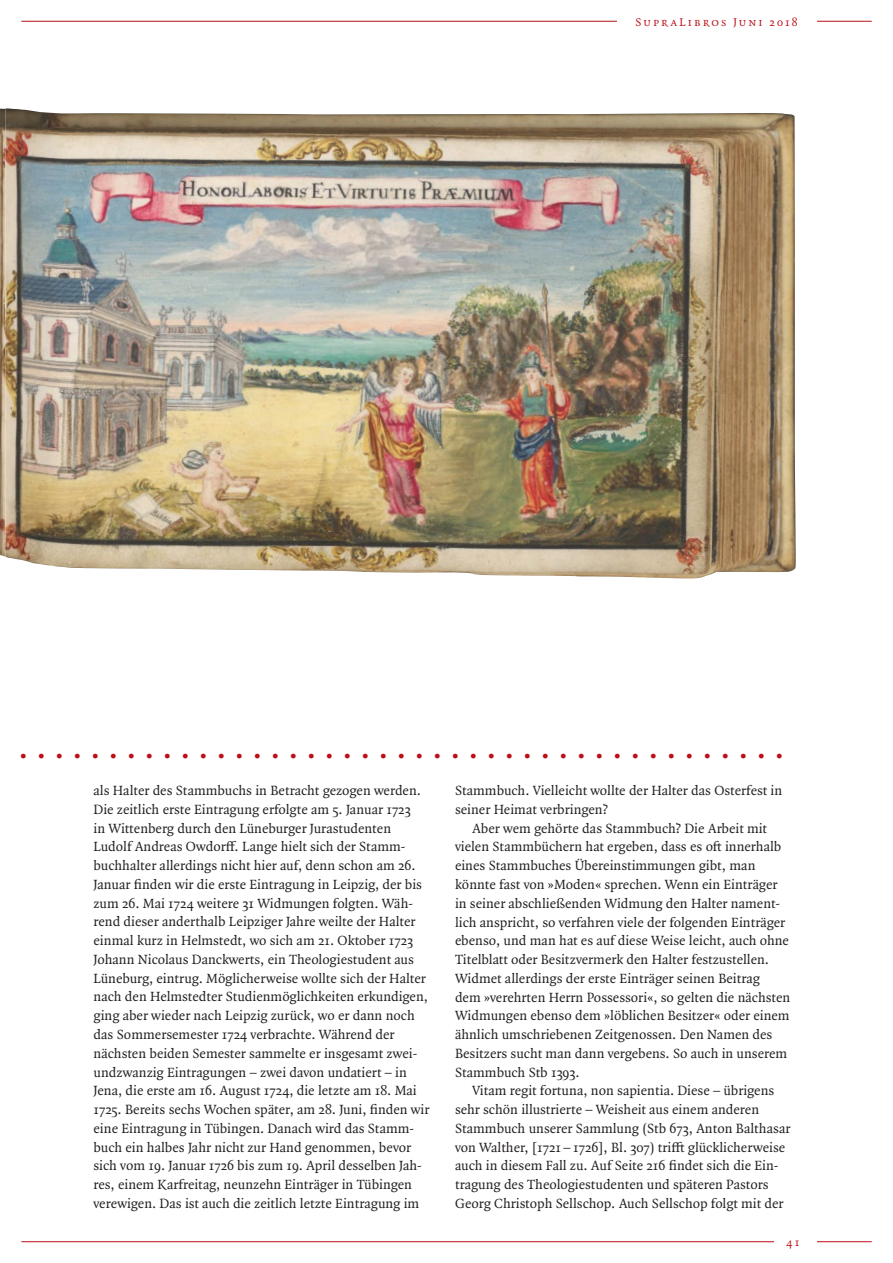
<style>
.page{position:relative;width:893px;height:1263px;background:#fff}
.page>*{position:absolute;margin:0;border:0;box-sizing:border-box;transform-origin:0 0}
.t1{font:36px "Quadraat Pro";color:#bb1018}
.t2{font:14.25px/18.8px "Quadraat Pro";color:#231f20}
.t3{font:12px "Quadraat Pro 2";letter-spacing:.175em;color:#bb1018}
.t4{font:12px "Quadraat Pro";color:#bb1018}
</style>
<div class="page">
<hr style="left:21px;top:1241px;width:851px;height:1px;background:#bb1018">
<hr style="left:21px;top:21px;width:851px;height:1px;background:#bb1018">
<div style="left:617px;top:13px;width:199px;height:17px;background:#fff"></div>
<div style="left:774px;top:1233px;width:42px;height:17px;background:#fff"></div>
<img style="left:0;top:109px;width:5px;height:447px">
<img style="left:5px;top:108px;width:791px;height:471px">
<p class="t3" style="left:635px;top:14px;width:164px">SupraLibros Juni 2018</p>
<h1 class="t1" style="left:-374px;top:722px;width:10px">............................................</h1>
<p class="t2" style="left:94px;top:781px;width:337px">als Halter des Stammbuchs in Betracht gezogen werden.<br>Die zeitlich erste Eintragung erfolgte am 5. Januar 1723<br>in Wittenberg durch den Lüneburger Jurastudenten Ludolf Andreas Owdorff. Lange hielt sich der Stamm&shy;buchhalter allerdings nicht hier auf, denn schon am 26.<br>Januar finden wir die erste Eintragung in Leipzig, der bis zum 26. Mai 1724 weitere 31 Widmungen folgten. Wäh&shy;rend dieser anderthalb Leipziger Jahre weilte der Halter einmal kurz in Helmstedt, wo sich am 21. Oktober 1723<br>Johann Nicolaus Danckwerts, ein Theologiestudent aus Lüneburg, eintrug. Möglicherweise wollte sich der Halter nach den Helmstedter Studienmöglichkeiten erkundigen, ging aber wieder nach Leipzig zurück, wo er dann noch das Sommersemester 1724 verbrachte. Während der nächsten beiden Semester sammelte er insgesamt zwei&shy;undzwanzig Eintragungen – zwei davon undatiert – in Jena, die erste am 16. August 1724, die letzte am 18. Mai 1725. Bereits sechs Wochen später, am 28. Juni, finden wir eine Eintragung in Tübingen. Danach wird das Stamm&shy;buch ein halbes Jahr nicht zur Hand genommen, bevor sich vom 19. Januar 1726 bis zum 19. April desselben Jah&shy;res, einem Karfreitag, neunzehn Einträger in Tübingen verewigen. Das ist auch die zeitlich letzte Eintragung im</p>
<p class="t2" style="left:455px;top:781px;width:329px">Stammbuch. Vielleicht wollte der Halter das Osterfest in seiner Heimat verbringen?</p>
<p class="t2" style="left:455px;top:818px;width:337px;text-indent:17px">Aber wem gehörte das Stammbuch? Die Arbeit mit vielen Stammbüchern hat ergeben, dass es oft innerhalb eines Stammbuches Übereinstimmungen gibt, man könnte fast von »Moden« sprechen. Wenn ein Einträger in seiner abschließenden Widmung den Halter nament&shy;lich anspricht, so verfahren viele der folgenden Einträger ebenso, und man hat es auf diese Weise leicht, auch ohne Titelblatt oder Besitzvermerk den Halter festzustellen.<br>Widmet allerdings der erste Einträger seinen Beitrag<br>dem »verehrten Herrn Possessori«, so gelten die nächsten Widmungen ebenso dem »löblichen Besitzer« oder einem ähnlich umschriebenen Zeitgenossen. Den Namen des Besitzers sucht man dann vergebens. So auch in unserem Stammbuch Stb 1393.</p>
<p class="t2" style="left:455px;top:1081px;width:337px;text-indent:17px">Vitam regit fortuna, non sapientia. Diese – übrigens sehr schön illustrierte – Weisheit aus einem anderen Stammbuch unserer Sammlung (Stb 673, Anton Balthasar von Walther, [1721 – 1726], Bl. 307) trifft glücklicherweise auch in diesem Fall zu. Auf Seite 216 findet sich die Ein&shy;tragung des Theologiestudenten und späteren Pastors Georg Christoph Sellschop. Auch Sellschop folgt mit der</p>
<p class="t4" style="left:787px;top:1234px;width:14px">41</p>
</div>
